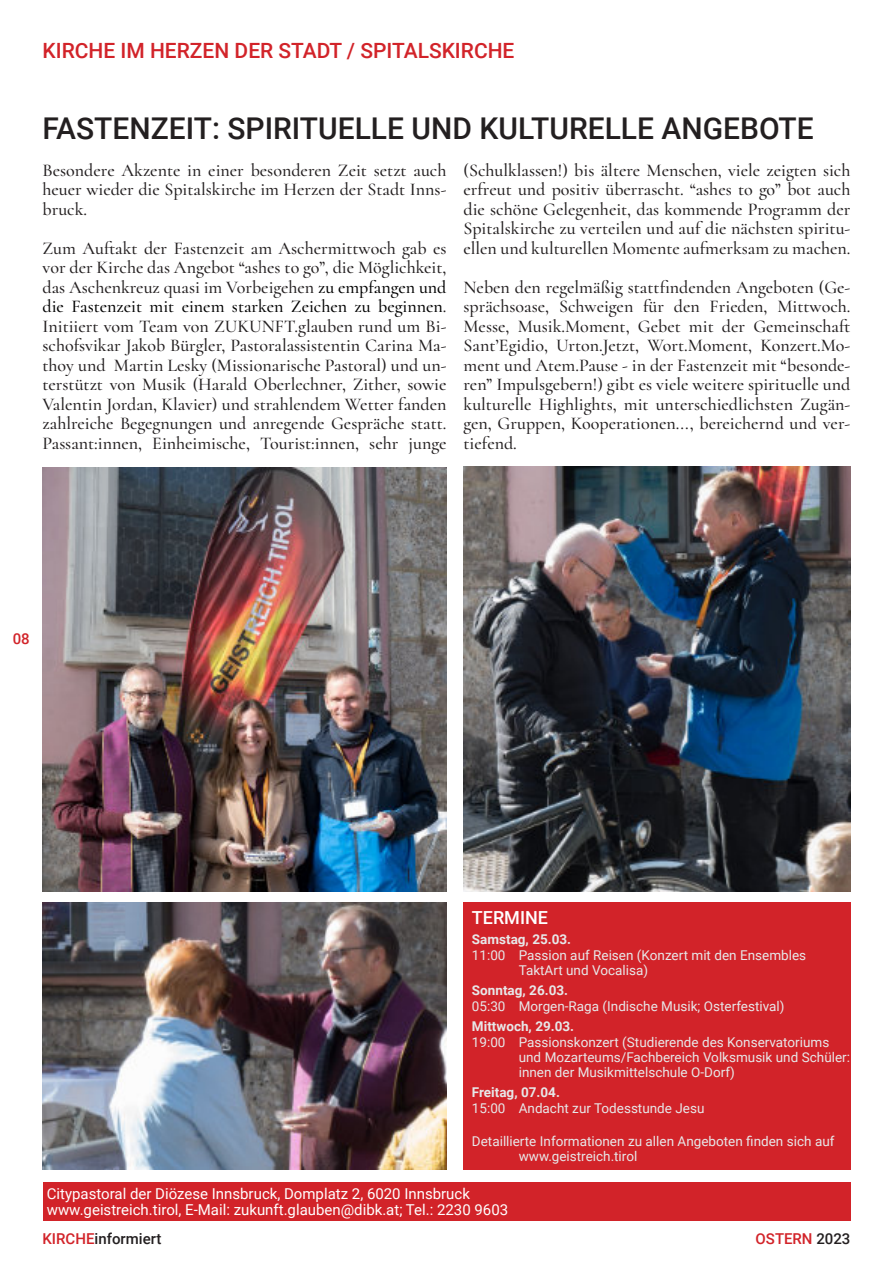
<style>
.page{position:relative;width:893px;height:1263px;background:#fff}
.page>*{position:absolute;margin:0;border:0;box-sizing:border-box;transform-origin:0 0}
.t1{font:500 30px "Roboto";color:#231f20}
.t2{font:500 21px "Roboto";color:#d22329}
.t3{font:500 18px/19.5px "Cormorant";color:#231f20;text-align:justify}
.t4{font:500 18px "Roboto";color:#fff}
.t5{font:15px/16.5px "Roboto";color:#fff}
.t6{font:500 15px "Roboto";color:#231f20}
.t7{font:500 15px "Roboto";color:#d22329}
.t8{font:13.5px/15px "Roboto";color:#e7e8e9}
.t9{font:700 13.5px "Roboto";color:#e7e8e9}
.s1{color:#000}
.s2{color:#d22329}
.s3{color:#231f20}
</style>
<div class="page">
<div style="left:43px;top:1182px;width:807px;height:38px;background:#d22329"></div>
<div style="left:463px;top:902px;width:387px;height:268px;background:#d22329"></div>
<img style="left:43px;top:468px;width:403px;height:424px">
<img style="left:463px;top:466px;width:387px;height:426px">
<img style="left:43px;top:902px;width:403px;height:268px">
<p class="t2" style="left:43px;top:43px;width:473px">KIRCHE IM HERZEN DER STADT / SPITALSKIRCHE</p>
<h1 class="t1" style="left:43px;top:117px;width:773px">FASTENZEIT: SPIRITUELLE UND KULTURELLE ANGEBOTE</h1>
<p class="t3" style="left:43px;top:160px;width:405px">Besondere Akzente in einer besonderen Zeit setzt auch heuer wieder die Spitalskirche im Herzen der Stadt Inns&shy;bruck.</p>
<p class="t3" style="left:43px;top:238px;width:405px">Zum Auftakt der Fastenzeit am Aschermittwoch gab es vor der Kirche das Angebot “ashes to go”, die Möglichkeit, das Aschenkreuz quasi im Vorbeigehen <span class="s1">zu empfangen und die Fastenzeit mit einem starken Zeichen zu beginnen</span>.<br>Initiiert vom Team von ZUKUNFT.glauben rund um Bi&shy;schofsvikar Jakob Bürgler, Pastoralassistentin Carina Ma&shy;thoy und Martin Lesky (Missionarische Pastoral) und un&shy;terstützt von Musik (Harald Oberlechner, Zither, sowie Valentin Jordan, Klavier) und strahlendem Wetter fanden zahlreiche Begegnungen und anregende Gespräche statt.<br>Passant:innen, Einheimische, Tourist:innen, sehr junge</p>
<p class="t3" style="left:463px;top:160px;width:388px">(Schulklassen!) bis ältere Menschen, viele zeigten sich erfreut und positiv überrascht. “ashes to go” bot auch die schöne Gelegenheit, das kommende Programm der Spitalskirche zu verteilen und auf die nächsten spiritu&shy;ellen und kulturellen Momente aufmerksam zu machen.</p>
<p class="t3" style="left:463px;top:277px;width:388px">Neben den regelmäßig stattfindenden Angeboten (Ge&shy;sprächsoase, Schweigen für den Frieden, Mittwoch.<br>Messe, Musik.Moment, Gebet mit der Gemeinschaft Sant’Egidio, Urton.Jetzt, Wort.Moment, Konzert.Mo&shy;ment und Atem.Pause - in der Fastenzeit mit “besonde&shy;ren” Impulsgebern!) gibt es viele weitere spirituelle und kulturelle Highlights, mit unterschiedlichsten Zugän&shy;gen, Gruppen, Kooperationen..., bereichernd und ver&shy;tiefend.</p>
<p class="t7" style="left:13px;top:632px;width:19px">08</p>
<p class="t4" style="left:472px;top:910px;width:78px">TERMINE</p>
<p class="t9" style="left:472px;top:933px;width:101px">Samstag, 25.03.</p>
<p class="t8" style="left:519px;top:949px;width:289px;text-indent:-47px">11:00 Passion auf Reisen (Konzert mit den Ensembles<br>TaktArt und Vocalisa)</p>
<p class="t9" style="left:472px;top:984px;width:98px">Sonntag, 26.03.</p>
<p class="t8" style="left:472px;top:1000px;width:314px">05:30 Morgen-Raga (Indische Musik; Osterfestival)</p>
<p class="t9" style="left:472px;top:1020px;width:104px">Mittwoch, 29.03.</p>
<p class="t8" style="left:519px;top:1036px;width:333px;text-indent:-47px">19:00 Passionskonzert (Studierende des Konservatoriums und Mozarteums/Fachbereich Volksmusik und Schüler: innen der Musikmittelschule O-Dorf)</p>
<p class="t9" style="left:472px;top:1086px;width:90px">Freitag, 07.04.</p>
<p class="t8" style="left:472px;top:1102px;width:234px">15:00 Andacht zur Todesstunde Jesu</p>
<p class="t8" style="left:519px;top:1135px;width:317px;text-indent:-47px">Detaillierte Informationen zu allen Angeboten finden sich auf www.geistreich.tirol</p>
<p class="t5" style="left:47px;top:1187px;width:463px">Citypastoral der Diözese Innsbruck, Domplatz 2, 6020 Innsbruck www.geistreich.tirol, E-Mail: zukunft.glauben@dibk.at; Tel.: 2230 9603</p>
<p class="t6" style="left:43px;top:1233px;width:120px"><span class="s2">KIRCHE</span>informiert</p>
<p class="t7" style="left:756px;top:1233px;width:96px">OSTERN <span class="s3">2023</span></p>
</div>
